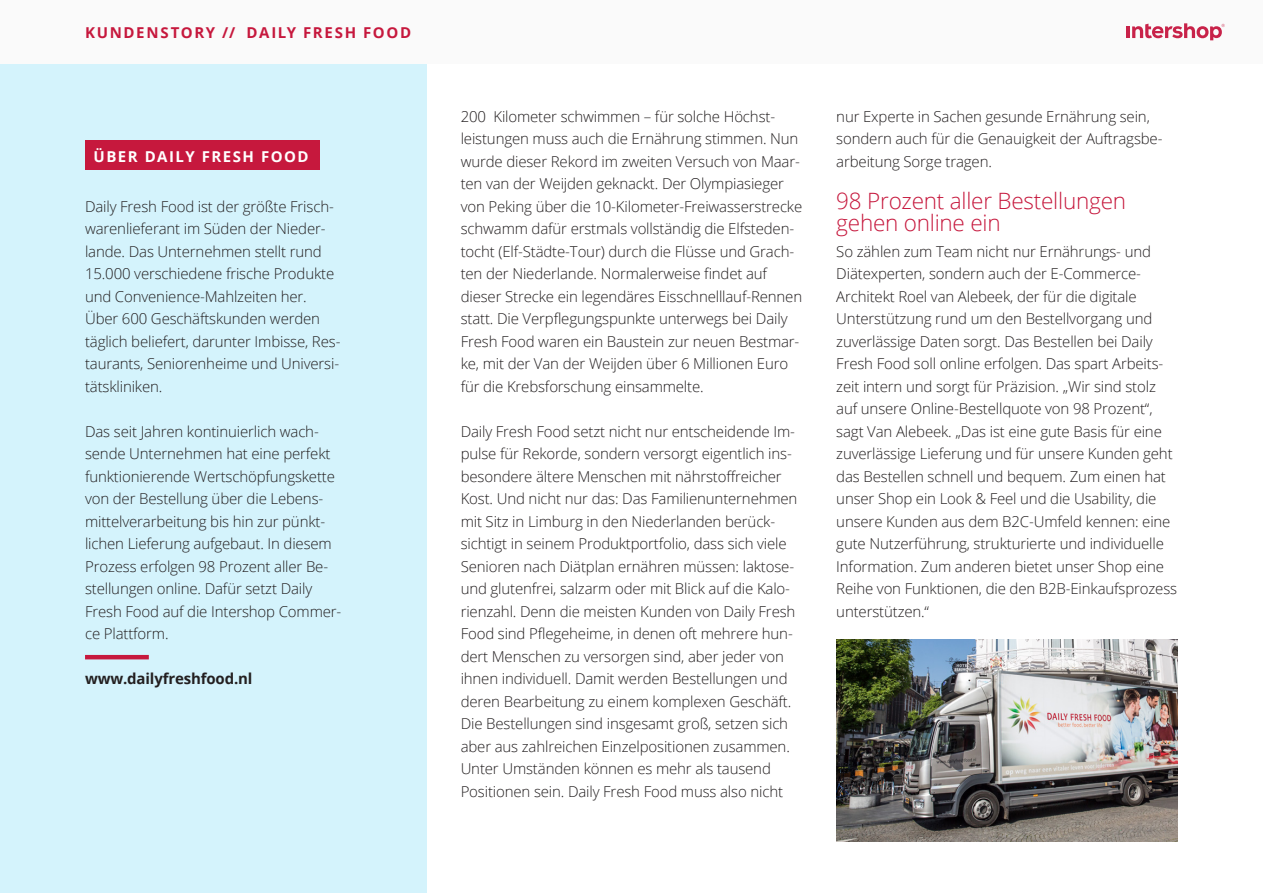
<style>
.page{position:relative;width:1263px;height:893px;background:#fff}
.page>*{position:absolute;margin:0;border:0;box-sizing:border-box;transform-origin:0 0}
.t1{font:300 22.5px/22.5px "Open Sans";letter-spacing:-.01em;color:#c6183d}
.t2{font:300 15px/22.5px "Open Sans";letter-spacing:-.01em;color:#231f20}
.t3{font:700 15px "Open Sans";letter-spacing:.11em;color:#c6183d}
.t4{font:700 15px "Open Sans";letter-spacing:-.01em;color:#231f20}
.t5{font:700 15px "Open Sans";letter-spacing:.1em;color:#fff}
</style>
<div class="page">
<div style="left:0;top:64px;width:427px;height:829px;background:#d4f3fc"></div>
<div style="left:85px;top:140px;width:235px;height:30px;background:#c6183d"></div>
<hr style="left:85px;top:655px;width:64px;height:4px;background:#c6183d">
<img style="left:836px;top:639px;width:342px;height:203px">
<div style="left:0;top:0;width:1263px;height:64px;background:#fafafa"></div>
<hr style="left:1126px;top:26px;width:4px;height:12px;background:#c82249">
<svg style="left:1132px;top:23px;width:93px;height:17px"></svg>
<p class="t3" style="left:85px;top:22px;width:328px">KUNDENSTORY // DAILY FRESH FOOD</p>
<p class="t5" style="left:94px;top:146px;width:217px">ÜBER DAILY FRESH FOOD</p>
<p class="t2" style="left:85px;top:194px;width:257px">Daily Fresh Food ist der größte Frisch&shy;warenlieferant im Süden der Nieder&shy;lande. Das Unternehmen stellt rund 15.000 verschiedene frische Produkte und Convenience-Mahlzeiten her.<br>Über 600 Geschäftskunden werden täglich beliefert, darunter Imbisse, Res&shy;taurants, Seniorenheime und Universi&shy;tätskliniken.</p>
<p class="t2" style="left:85px;top:419px;width:258px">Das seit Jahren kontinuierlich wach&shy;sende Unternehmen hat eine perfekt funktionierende Wertschöpfungskette von der Bestellung über die Lebens&shy;mittelverarbeitung bis hin zur pünkt&shy;lichen Lieferung aufgebaut. In diesem Prozess erfolgen 98 Prozent aller Be&shy;stellungen online. Dafür setzt Daily Fresh Food auf die Intershop Commer&shy;ce Plattform.</p>
<p class="t4" style="left:85px;top:668px;width:169px">www.dailyfreshfood.nl</p>
<p class="t2" style="left:461px;top:104px;width:343px">200 Kilometer schwimmen – für solche Höchst&shy;leistungen muss auch die Ernährung stimmen. Nun wurde dieser Rekord im zweiten Versuch von Maar&shy;ten van der Weijden geknackt. Der Olympiasieger von Peking über die 10-Kilometer-Freiwasserstrecke schwamm dafür erstmals vollständig die Elfsteden&shy;tocht (Elf-Städte-Tour) durch die Flüsse und Grach&shy;ten der Niederlande. Normalerweise findet auf dieser Strecke ein legendäres Eisschnelllauf-Rennen statt. Die Verpflegungspunkte unterwegs bei Daily Fresh Food waren ein Baustein zur neuen Bestmar&shy;ke, mit der Van der Weijden über 6 Millionen Euro für die Krebsforschung einsammelte.</p>
<p class="t2" style="left:461px;top:419px;width:338px">Daily Fresh Food setzt nicht nur entscheidende Im&shy;pulse für Rekorde, sondern versorgt eigentlich ins&shy;besondere ältere Menschen mit nährstoffreicher Kost. Und nicht nur das: Das Familienunternehmen mit Sitz in Limburg in den Niederlanden berück&shy;sichtigt in seinem Produktportfolio, dass sich viele Senioren nach Diätplan ernähren müssen: laktose&shy;und glutenfrei, salzarm oder mit Blick auf die Kalo&shy;rienzahl. Denn die meisten Kunden von Daily Fresh Food sind Pflegeheime, in denen oft mehrere hun&shy;dert Menschen zu versorgen sind, aber jeder von ihnen individuell. Damit werden Bestellungen und deren Bearbeitung zu einem komplexen Geschäft.<br>Die Bestellungen sind insgesamt groß, setzen sich aber aus zahlreichen Einzelpositionen zusammen.<br>Unter Umständen können es mehr als tausend Positionen sein. Daily Fresh Food muss also nicht</p>
<p class="t2" style="left:836px;top:104px;width:328px">nur Experte in Sachen gesunde Ernährung sein, sondern auch für die Genauigkeit der Auftragsbe&shy;arbeitung Sorge tragen.</p>
<h1 class="t1" style="left:836px;top:188px;width:291px">98 Prozent aller Bestellungen gehen online ein</h1>
<p class="t2" style="left:836px;top:239px;width:342px">So zählen zum Team nicht nur Ernährungs- und Diätexperten, sondern auch der E-Commerce-Architekt Roel van Alebeek, der für die digitale Unterstützung rund um den Bestellvorgang und zuverlässige Daten sorgt. Das Bestellen bei Daily Fresh Food soll online erfolgen. Das spart Arbeits&shy;zeit intern und sorgt für Präzision. „Wir sind stolz auf unsere Online-Bestellquote von 98 Prozent“, sagt Van Alebeek. „Das ist eine gute Basis für eine zuverlässige Lieferung und für unsere Kunden geht das Bestellen schnell und bequem. Zum einen hat unser Shop ein Look &amp; Feel und die Usability, die unsere Kunden aus dem B2C-Umfeld kennen: eine gute Nutzerführung, strukturierte und individuelle Information. Zum anderen bietet unser Shop eine Reihe von Funktionen, die den B2B-Einkaufsprozess unterstützen.“</p>
</div>
